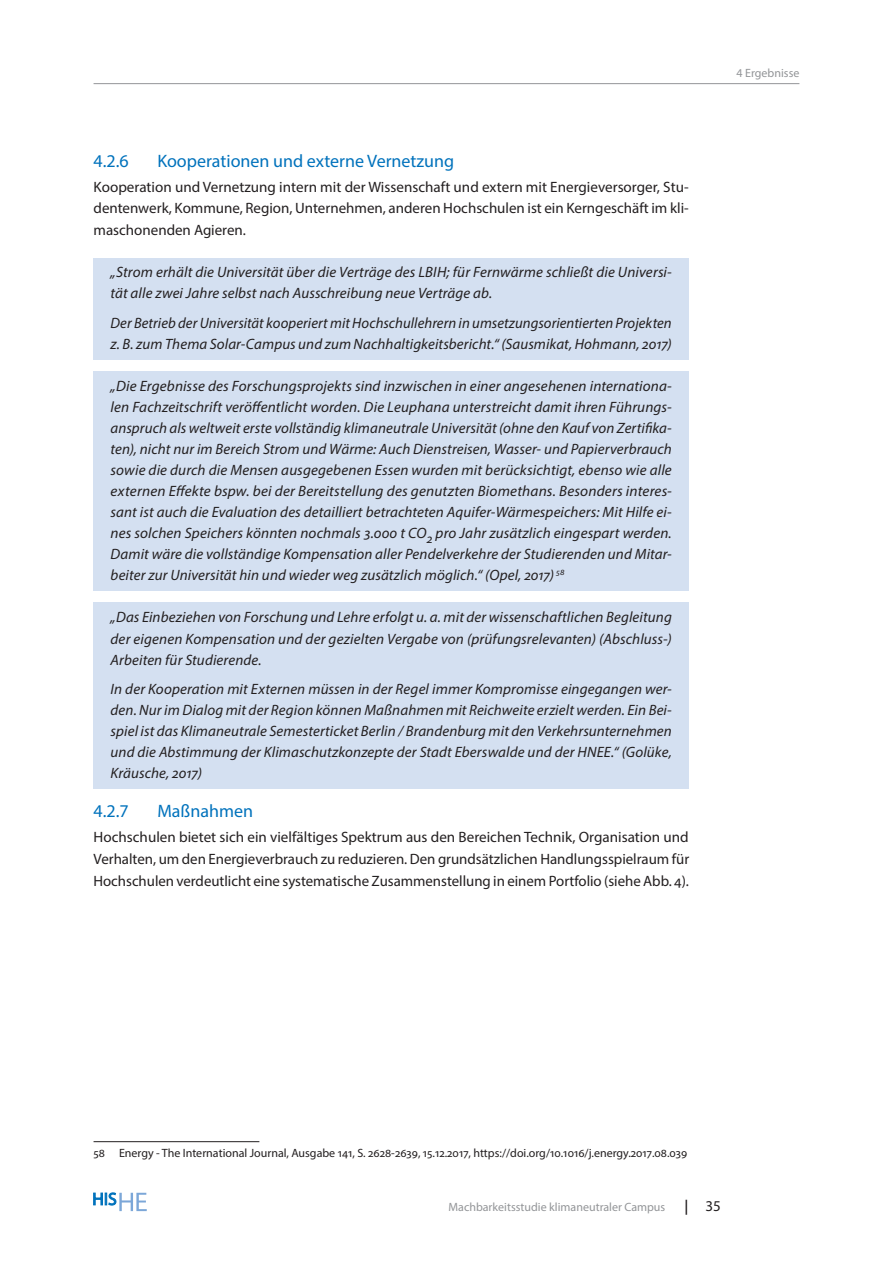
<style>
.page{position:relative;width:893px;height:1263px;background:#fff}
.page>*{position:absolute;margin:0;border:0;box-sizing:border-box;transform-origin:0 0}
.t1{font:18px "Myriad Pro";color:#0072bc}
.Fliesstext_mit_Einzu{font:italic 15px/21px "Myriad Pro";letter-spacing:.005em;color:#231f20;text-align:justify}
.Fließtext_1_ohne_Ein{font:15px/21.8px "Myriad Pro";color:#231f20;text-align:justify}
.Fußnotentext{font:12px "Myriad Pro";color:#231f20}
.t2{font:12px "Myriad Pro";color:#939598}
.s1{font-weight:600}
</style>
<div class="page">
<hr style="left:94px;top:83px;width:705px;height:1px;background:#939598">
<svg style="left:93px;top:1193px;width:54px;height:18px"></svg>
<div style="left:94px;top:258px;width:595px;height:102px;background:#d4e0f1"></div>
<div style="left:94px;top:371px;width:595px;height:220px;background:#d4e0f1"></div>
<div style="left:94px;top:603px;width:595px;height:186px;background:#d4e0f1"></div>
<hr style="left:94px;top:1141px;width:165px;height:1px;background:#231f20">
<p class="t1" style="left:94px;top:149px;width:37px">4.2.6</p>
<p class="t1" style="left:157px;top:149px;width:298px">Kooperationen und externe Vernetzung</p>
<p class="Fließtext_1_ohne_Ein" style="left:94px;top:176px;width:597px">Kooperation und Vernetzung intern mit der Wissenschaft und extern mit Energieversorger, Stu&shy;dentenwerk, Kommune, Region, Unternehmen, anderen Hochschulen ist ein Kerngeschäft im kli&shy;maschonenden Agieren.</p>
<p class="Fliesstext_mit_Einzu" style="left:111px;top:262px;width:563px">„Strom erhält die Universität über die Verträge des LBIH; für Fernwärme schließt die Universi&shy;tät alle zwei Jahre selbst nach Ausschreibung neue Verträge ab.</p>
<p class="Fliesstext_mit_Einzu" style="left:111px;top:312px;width:563px">Der Betrieb der Universität kooperiert mit Hochschullehrern in umsetzungsorientierten Projekten z. B. zum Thema Solar-Campus und zum Nachhaltigkeitsbericht.“ (Sausmikat, Hohmann, 2017)</p>
<p class="Fliesstext_mit_Einzu" style="left:111px;top:375px;width:563px">„Die Ergebnisse des Forschungsprojekts sind inzwischen in einer angesehenen internationa&shy;len Fachzeitschrift veröffentlicht worden. Die Leuphana unterstreicht damit ihren Führungs&shy;anspruch als weltweit erste vollständig klimaneutrale Universität (ohne den Kauf von Zertifika&shy;ten), nicht nur im Bereich Strom und Wärme: Auch Dienstreisen, Wasser- und Papierverbrauch sowie die durch die Mensen ausgegebenen Essen wurden mit berücksichtigt, ebenso wie alle externen Effekte bspw. bei der Bereitstellung des genutzten Biomethans. Besonders interes&shy;sant ist auch die Evaluation des detailliert betrachteten Aquifer-Wärmespeichers: Mit Hilfe ei&shy;nes solchen Speichers könnten nochmals 3.000 t CO<sub>2</sub> pro Jahr zusätzlich eingespart werden.<br>Damit wäre die vollständige Kompensation aller Pendelverkehre der Studierenden und Mitar&shy;beiter zur Universität hin und wieder weg zusätzlich möglich.“ (Opel, 2017) <sup>58</sup></p>
<p class="Fliesstext_mit_Einzu" style="left:111px;top:607px;width:563px">„Das Einbeziehen von Forschung und Lehre erfolgt u. a. mit der wissenschaftlichen Begleitung der eigenen Kompensation und der gezielten Vergabe von (prüfungsrelevanten) (Abschluss-)<br>Arbeiten für Studierende.</p>
<p class="Fliesstext_mit_Einzu" style="left:111px;top:678px;width:563px">In der Kooperation mit Externen müssen in der Regel immer Kompromisse eingegangen wer&shy;den. Nur im Dialog mit der Region können Maßnahmen mit Reichweite erzielt werden. Ein Bei&shy;spiel ist das Klimaneutrale Semesterticket Berlin / Brandenburg mit den Verkehrsunternehmen und die Abstimmung der Klimaschutzkonzepte der Stadt Eberswalde und der HNEE.“ (Golüke, Kräusche, 2017)</p>
<p class="t1" style="left:94px;top:799px;width:37px">4.2.7</p>
<p class="t1" style="left:157px;top:799px;width:97px">Maßnahmen</p>
<p class="Fließtext_1_ohne_Ein" style="left:94px;top:826px;width:597px">Hochschulen bietet sich ein vielfältiges Spektrum aus den Bereichen Technik, Organisation und Verhalten, um den Energieverbrauch zu reduzieren. Den grundsätzlichen Handlungsspielraum für Hochschulen verdeutlicht eine systematische Zusammenstellung in einem Portfolio (siehe Abb. 4).</p>
<p class="t2" style="left:737px;top:66px;width:64px">4 Ergebnisse</p>
<p class="Fußnotentext" style="left:94px;top:1145px;width:595px">58 Energy - The International Journal, Ausgabe 141, S. 2628-2639, 15.12.2017, https://doi.org/10.1016/j.energy.2017.08.039</p>
<p class="t2" style="left:448px;top:1200px;width:218px">Machbarkeitsstudie klimaneutraler Campus</p>
<p class="Fließtext_1_ohne_Ein" style="left:685px;top:1195px;width:38px"><span class="s1">|</span> 35</p>
</div>
